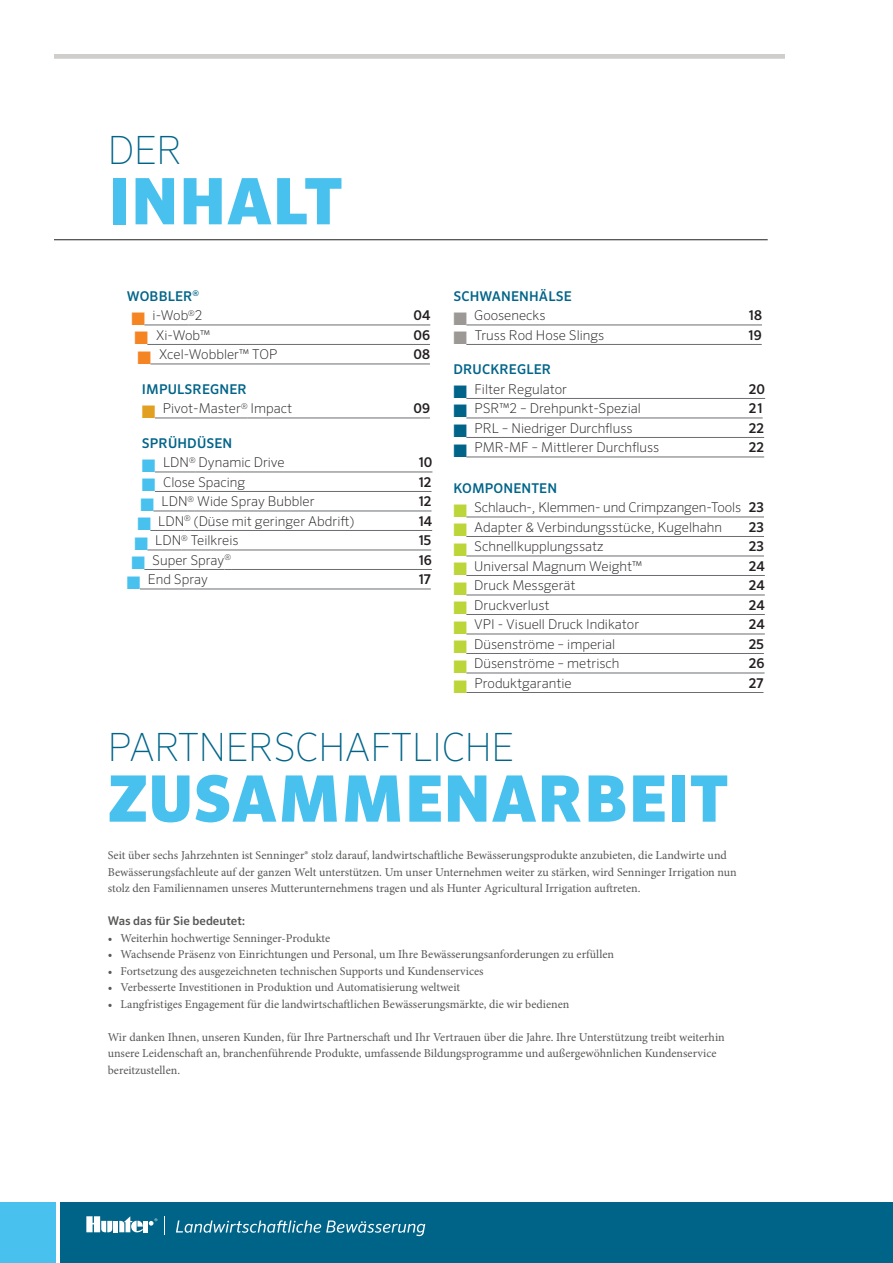
<style>
.page{position:relative;width:893px;height:1263px;background:#fff}
.page>*{position:absolute;margin:0;border:0;box-sizing:border-box;transform-origin:0 0}
.t1{font:900 64.2px "Sero Pro";letter-spacing:.01em;color:#48c1ef}
.t2{font:100 39px "Sero Pro";letter-spacing:-.01em;color:#006489}
.t3{font:200 13.5px "Sero Pro";color:#231f20}
.t4{font:500 13.5px "Sero Pro";letter-spacing:.01em;color:#006489}
.t5{font:500 13.5px "Sero Pro";color:#231f20}
.t6{font:12px/16.5px "Minion Pro";color:#565855}
.t7{font:500 12px "Sero Pro";color:#565855}
.s1{color:#f58423}
.s2{color:#e1a022}
.s3{color:#48c1ef}
.s4{color:#9b9896}
.s5{color:#006489}
.s6{color:#bcd539}
.s7{font-weight:500}
</style>
<div class="page">
<div style="left:61px;top:1202px;width:832px;height:61px;background:#006489"></div>
<div style="left:0;top:1202px;width:55px;height:61px;background:#48c1ef"></div>
<svg style="left:176px;top:1220px;width:249px;height:16px"></svg>
<div style="left:113px;top:1221px;width:5px;height:11px;background:#fff"></div>
<svg style="left:149px;top:1218px;width:8px;height:7px"></svg>
<div style="left:143px;top:1221px;width:5px;height:11px;background:#fff"></div>
<svg style="left:119px;top:1216px;width:24px;height:16px"></svg>
<svg style="left:86px;top:1216px;width:26px;height:16px"></svg>
<svg style="left:164px;top:1216px;width:1px;height:18px"></svg>
<div style="left:54px;top:54px;width:731px;height:5px;background:#d0cecc"></div>
<hr style="left:54px;top:239px;width:714px;height:1px;background:#231f20">
<hr style="left:466px;top:325px;width:296px;height:1px;background:#6c6d70">
<hr style="left:466px;top:344px;width:296px;height:1px;background:#6c6d70">
<hr style="left:466px;top:398px;width:299px;height:1px;background:#6c6d70">
<hr style="left:466px;top:418px;width:297px;height:1px;background:#6c6d70">
<hr style="left:466px;top:437px;width:298px;height:1px;background:#6c6d70">
<hr style="left:466px;top:457px;width:298px;height:1px;background:#6c6d70">
<hr style="left:466px;top:517px;width:298px;height:1px;background:#6c6d70">
<hr style="left:466px;top:536px;width:298px;height:1px;background:#6c6d70">
<hr style="left:466px;top:556px;width:298px;height:1px;background:#6c6d70">
<hr style="left:466px;top:575px;width:299px;height:1px;background:#6c6d70">
<hr style="left:466px;top:595px;width:299px;height:1px;background:#6c6d70">
<hr style="left:466px;top:614px;width:299px;height:1px;background:#6c6d70">
<hr style="left:466px;top:634px;width:299px;height:1px;background:#6c6d70">
<hr style="left:466px;top:653px;width:298px;height:1px;background:#6c6d70">
<hr style="left:466px;top:673px;width:299px;height:1px;background:#6c6d70">
<hr style="left:466px;top:692px;width:297px;height:1px;background:#6c6d70">
<hr style="left:144px;top:325px;width:44px;height:1px;background:#6c6d70">
<hr style="left:195px;top:325px;width:235px;height:1px;background:#6c6d70">
<hr style="left:147px;top:344px;width:283px;height:1px;background:#6c6d70">
<hr style="left:150px;top:364px;width:280px;height:1px;background:#6c6d70">
<hr style="left:155px;top:418px;width:86px;height:1px;background:#6c6d70">
<hr style="left:248px;top:418px;width:182px;height:1px;background:#6c6d70">
<hr style="left:155px;top:472px;width:34px;height:1px;background:#6c6d70">
<hr style="left:196px;top:472px;width:236px;height:1px;background:#6c6d70">
<hr style="left:155px;top:491px;width:276px;height:1px;background:#6c6d70">
<hr style="left:153px;top:511px;width:35px;height:1px;background:#6c6d70">
<hr style="left:194px;top:511px;width:237px;height:1px;background:#6c6d70">
<hr style="left:150px;top:530px;width:34px;height:1px;background:#6c6d70">
<hr style="left:191px;top:530px;width:241px;height:1px;background:#6c6d70">
<hr style="left:147px;top:550px;width:34px;height:1px;background:#6c6d70">
<hr style="left:188px;top:550px;width:243px;height:1px;background:#6c6d70">
<hr style="left:144px;top:569px;width:80px;height:1px;background:#6c6d70">
<hr style="left:231px;top:569px;width:201px;height:1px;background:#6c6d70">
<hr style="left:140px;top:589px;width:291px;height:1px;background:#6c6d70">
<p class="t2" style="left:108px;top:127px;width:76px">DER</p>
<p class="t1" style="left:108px;top:162px;width:236px">INHALT</p>
<p class="t4" style="left:127px;top:288px;width:74px">WOBBLER<sup>®</sup></p>
<p class="t3" style="left:131px;top:308px;width:73px"><span class="s1">■</span> i-Wob<sup>®</sup>2</p>
<p class="t5" style="left:413px;top:307px;width:18px">04</p>
<p class="t3" style="left:134px;top:327px;width:77px"><span class="s1">■</span> Xi-Wob™</p>
<p class="t5" style="left:413px;top:327px;width:18px">06</p>
<p class="t3" style="left:137px;top:347px;width:141px"><span class="s1">■</span> Xcel-Wobbler™ TOP</p>
<p class="t5" style="left:413px;top:346px;width:18px">08</p>
<p class="t4" style="left:142px;top:381px;width:106px">IMPULSREGNER</p>
<p class="t3" style="left:142px;top:401px;width:152px"><span class="s2">■</span> Pivot-Master<sup>®</sup> Impact</p>
<p class="t5" style="left:413px;top:400px;width:18px">09</p>
<p class="t4" style="left:142px;top:435px;width:92px">SPRÜHDÜSEN</p>
<p class="t3" style="left:142px;top:455px;width:144px"><span class="s3">■</span> LDN<sup>®</sup> Dynamic Drive</p>
<p class="t5" style="left:419px;top:454px;width:15px">10</p>
<p class="t3" style="left:142px;top:474px;width:105px"><span class="s3">■</span> Close Spacing</p>
<p class="t5" style="left:419px;top:474px;width:14px">12</p>
<p class="t3" style="left:140px;top:494px;width:176px"><span class="s3">■</span> LDN<sup>®</sup> Wide Spray Bubbler</p>
<p class="t5" style="left:419px;top:493px;width:14px">12</p>
<p class="t3" style="left:137px;top:513px;width:218px"><span class="s3">■</span> LDN<sup>®</sup> (Düse mit geringer Abdrift)</p>
<p class="t5" style="left:419px;top:513px;width:15px">14</p>
<p class="t3" style="left:134px;top:533px;width:106px"><span class="s3">■</span> LDN<sup>®</sup> Teilkreis</p>
<p class="t5" style="left:419px;top:532px;width:14px">15</p>
<p class="t3" style="left:131px;top:552px;width:101px"><span class="s3">■</span> Super Spray<sup>®</sup></p>
<p class="t5" style="left:419px;top:552px;width:15px">16</p>
<p class="t3" style="left:127px;top:572px;width:83px"><span class="s3">■</span> End Spray</p>
<p class="t5" style="left:419px;top:571px;width:14px">17</p>
<p class="t4" style="left:453px;top:288px;width:120px">SCHWANENHÄLSE</p>
<p class="t3" style="left:453px;top:308px;width:94px"><span class="s4">■</span> Goosenecks</p>
<p class="t5" style="left:749px;top:307px;width:15px">18</p>
<p class="t3" style="left:453px;top:327px;width:152px"><span class="s4">■</span> Truss Rod Hose Slings</p>
<p class="t5" style="left:748px;top:327px;width:15px">19</p>
<p class="t4" style="left:453px;top:361px;width:99px">DRUCKREGLER</p>
<p class="t3" style="left:453px;top:381px;width:115px"><span class="s5">■</span> Filter Regulator</p>
<p class="t5" style="left:749px;top:381px;width:18px">20</p>
<p class="t3" style="left:453px;top:401px;width:189px"><span class="s5">■</span> PSR™2 – Drehpunkt-Spezial</p>
<p class="t5" style="left:749px;top:400px;width:15px">21</p>
<p class="t3" style="left:453px;top:420px;width:181px"><span class="s5">■</span> PRL – Niedriger Durchfluss</p>
<p class="t5" style="left:749px;top:420px;width:17px">22</p>
<p class="t3" style="left:453px;top:440px;width:207px"><span class="s5">■</span> PMR-MF – Mittlerer Durchfluss</p>
<p class="t5" style="left:749px;top:439px;width:17px">22</p>
<p class="t4" style="left:453px;top:480px;width:105px">KOMPONENTEN</p>
<p class="t3" style="left:453px;top:500px;width:312px"><span class="s6">■</span> Schlauch-, Klemmen- und Crimpzangen-Tools <span class="s7">23</span></p>
<p class="t3" style="left:453px;top:519px;width:270px"><span class="s6">■</span> Adapter &amp; Verbindungsstücke, Kugelhahn</p>
<p class="t5" style="left:749px;top:519px;width:17px">23</p>
<p class="t3" style="left:453px;top:539px;width:152px"><span class="s6">■</span> Schnellkupplungssatz</p>
<p class="t5" style="left:749px;top:538px;width:17px">23</p>
<p class="t3" style="left:453px;top:558px;width:190px"><span class="s6">■</span> Universal Magnum Weight™</p>
<p class="t5" style="left:749px;top:558px;width:17px">24</p>
<p class="t3" style="left:453px;top:578px;width:124px"><span class="s6">■</span> Druck Messgerät</p>
<p class="t5" style="left:749px;top:577px;width:17px">24</p>
<p class="t3" style="left:453px;top:597px;width:98px"><span class="s6">■</span> Druckverlust</p>
<p class="t5" style="left:749px;top:597px;width:17px">24</p>
<p class="t3" style="left:453px;top:617px;width:187px"><span class="s6">■</span> VPI - Visuell Druck Indikator</p>
<p class="t5" style="left:749px;top:616px;width:17px">24</p>
<p class="t3" style="left:453px;top:636px;width:163px"><span class="s6">■</span> Düsenströme – imperial</p>
<p class="t5" style="left:749px;top:636px;width:16px">25</p>
<p class="t3" style="left:453px;top:656px;width:168px"><span class="s6">■</span> Düsenströme – metrisch</p>
<p class="t5" style="left:749px;top:655px;width:17px">26</p>
<p class="t3" style="left:453px;top:675px;width:120px"><span class="s6">■</span> Produktgarantie</p>
<p class="t5" style="left:749px;top:675px;width:16px">27</p>
<p class="t2" style="left:108px;top:724px;width:408px">PARTNERSCHAFTLICHE</p>
<p class="t1" style="left:108px;top:759px;width:622px">ZUSAMMENARBEIT</p>
<p class="t6" style="left:108px;top:847px;width:631px">Seit über sechs Jahrzehnten ist Senninger® stolz darauf, landwirtschaftliche Bewässerungsprodukte anzubieten, die Landwirte und<br>Bewässerungsfachleute auf der ganzen Welt unterstützen. Um unser Unternehmen weiter zu stärken, wird Senninger Irrigation nun stolz den Familiennamen unseres Mutterunternehmens tragen und als Hunter Agricultural Irrigation auftreten.</p>
<p class="t7" style="left:108px;top:914px;width:139px">Was das für Sie bedeutet:</p>
<p class="t6" style="left:108px;top:930px;width:224px">• Weiterhin hochwertige Senninger-Produkte</p>
<p class="t6" style="left:108px;top:946px;width:508px">• Wachsende Präsenz von Einrichtungen und Personal, um Ihre Bewässerungsanforderungen zu erfüllen</p>
<p class="t6" style="left:108px;top:963px;width:377px">• Fortsetzung des ausgezeichneten technischen Supports und Kundenservices</p>
<p class="t6" style="left:108px;top:979px;width:354px">• Verbesserte Investitionen in Produktion und Automatisierung weltweit</p>
<p class="t6" style="left:108px;top:996px;width:463px">• Langfristiges Engagement für die landwirtschaftlichen Bewässerungsmärkte, die wir bedienen</p>
<p class="t6" style="left:108px;top:1029px;width:618px">Wir danken Ihnen, unseren Kunden, für Ihre Partnerschaft und Ihr Vertrauen über die Jahre. Ihre Unterstützung treibt weiterhin unsere Leidenschaft an, branchenführende Produkte, umfassende Bildungsprogramme und außergewöhnlichen Kundenservice bereitzustellen.</p>
</div>
